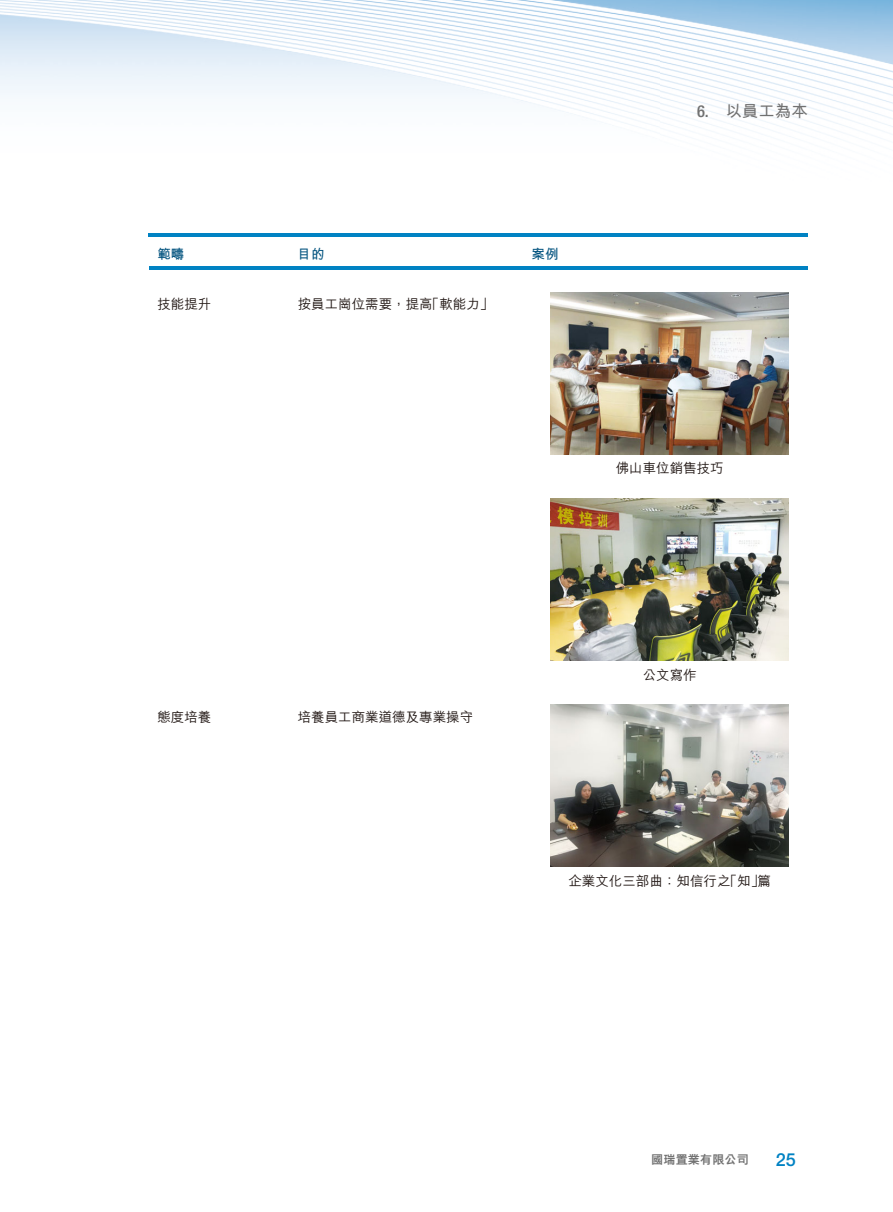
<style>
.page{position:relative;width:893px;height:1212px;background:#fff}
.page>*{position:absolute;margin:0;border:0;box-sizing:border-box;transform-origin:0 0}
.t1{font:500 18px "Helvetica Neue LT Std";color:#0082c3}
.t2{font:16.5px "M Hei HK Bold E Ten B5 H";color:#717171}
.t3{font:13.5px "M Hei HK Medium E Ten B5 H";color:#231916}
.t4{font:13.5px "M Hei HK Bold E Ten B5 H";color:#00527e}
.t5{font:12px "M Hei HK Heavy E Ten B5 H";letter-spacing:.02em;color:#717171}
.s1{font-family:"Helvetica Neue LT Std";font-weight:500;font-stretch:condensed}
</style>
<div class="page">
<img style="left:0;top:0;width:893px;height:139px">
<svg style="left:149px;top:269px;width:659px;height:598px"></svg>
<hr style="left:149px;top:234px;width:659px;height:3px;background:#0082c3">
<hr style="left:149px;top:266px;width:149px;height:3px;background:#0082c3">
<hr style="left:298px;top:266px;width:233px;height:3px;background:#0082c3">
<hr style="left:531px;top:266px;width:277px;height:3px;background:#0082c3">
<img style="left:551px;top:293px;width:238px;height:161px">
<img style="left:551px;top:499px;width:238px;height:161px">
<img style="left:551px;top:705px;width:238px;height:161px">
<p class="t4" style="left:157px;top:249px;width:28px">範疇</p>
<p class="t4" style="left:298px;top:249px;width:28px">目的</p>
<p class="t4" style="left:531px;top:249px;width:28px">案例</p>
<p class="t3" style="left:157px;top:299px;width:55px">技能提升</p>
<p class="t3" style="left:298px;top:299px;width:197px">按員工崗位需要，提高「軟能力」</p>
<p class="t2" style="left:697px;top:104px;width:112px"><span class="s1">6.</span> 以員工為本</p>
<p class="t3" style="left:616px;top:463px;width:109px">佛山車位銷售技巧</p>
<p class="t3" style="left:157px;top:711px;width:55px">態度培養</p>
<p class="t3" style="left:298px;top:711px;width:177px">培養員工商業道德及專業操守</p>
<p class="t3" style="left:643px;top:669px;width:55px">公文寫作</p>
<p class="t3" style="left:568px;top:875px;width:204px">企業文化三部曲：知信行之「知」篇</p>
<p class="t5" style="left:651px;top:1154px;width:99px">國瑞置業有限公司</p>
<h1 class="t1" style="left:776px;top:1153px;width:22px">25</h1>
</div>
